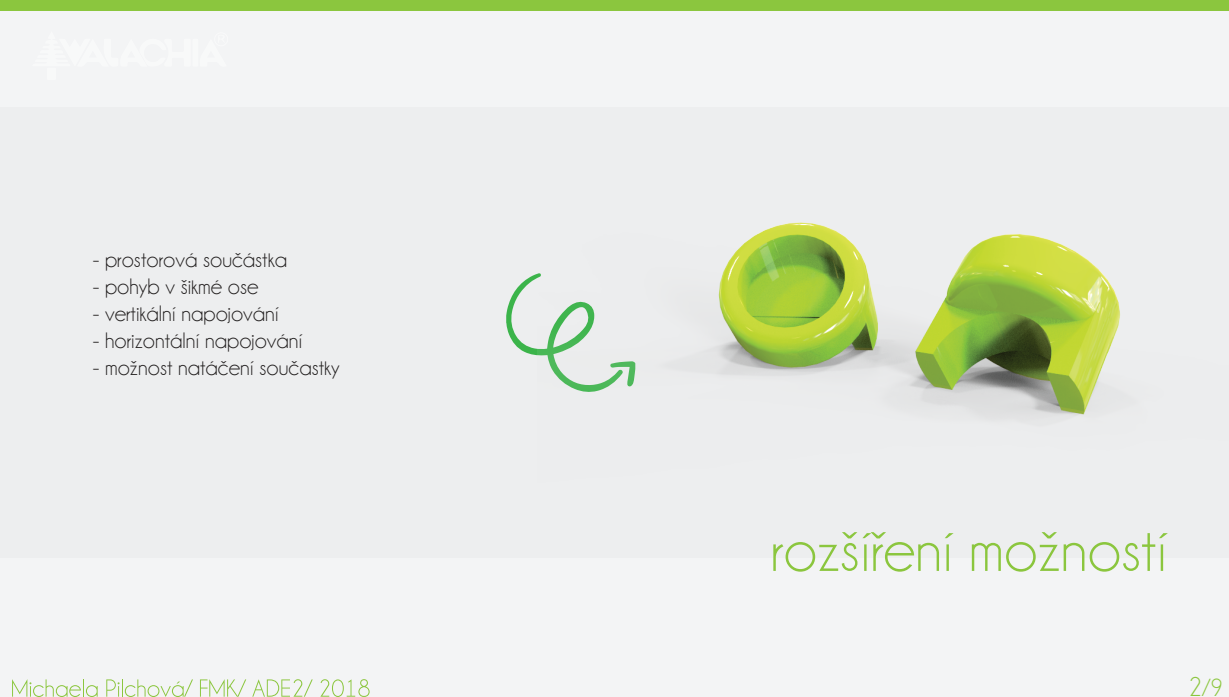
<style>
.page{position:relative;width:1229px;height:697px;background:#fff}
.page>*{position:absolute;margin:0;border:0;box-sizing:border-box;transform-origin:0 0}
.t1{font:62.5px "Champagne&Limousines";color:#8bc63e}
.t2{font:25px "Champagne&Limousines";color:#8bc63e}
.t3{font:22.5px "Champagne&Limousines";color:#211e1e}
.s1{font-size:27.5px}
</style>
<div class="page">
<div style="left:0;top:0;width:1228px;height:697px;background:#f3f4f5"></div>
<div style="left:0;top:108px;width:1228px;height:450px;background:#edeeef"></div>
<svg style="left:12px;top:679px;width:86px;height:18px"></svg>
<svg style="left:106px;top:679px;width:87px;height:18px"></svg>
<svg style="left:200px;top:679px;width:46px;height:17px"></svg>
<svg style="left:252px;top:679px;width:61px;height:17px"></svg>
<svg style="left:320px;top:679px;width:49px;height:18px"></svg>
<svg style="left:506px;top:274px;width:31px;height:82px"></svg>
<div style="left:0;top:0;width:1228px;height:10px;background:#8bc63e"></div>
<img style="left:537px;top:222px;width:583px;height:198px">
<p class="t3" style="left:93px;top:247px;width:195px">- prostorová součástka</p>
<p class="t3" style="left:93px;top:274px;width:167px">- pohyb v šikmé ose</p>
<p class="t3" style="left:93px;top:301px;width:187px">- vertikální napojování</p>
<p class="t3" style="left:93px;top:328px;width:211px">- horizontální napojování</p>
<p class="t3" style="left:93px;top:355px;width:248px">- možnost natáčení součastky</p>
<h1 class="t1" style="left:771px;top:514px;width:398px">rozšíření možností</h1>
<p class="t2" style="left:1187px;top:673px;width:37px"><span class="s1">2</span>/9</p>
</div>
